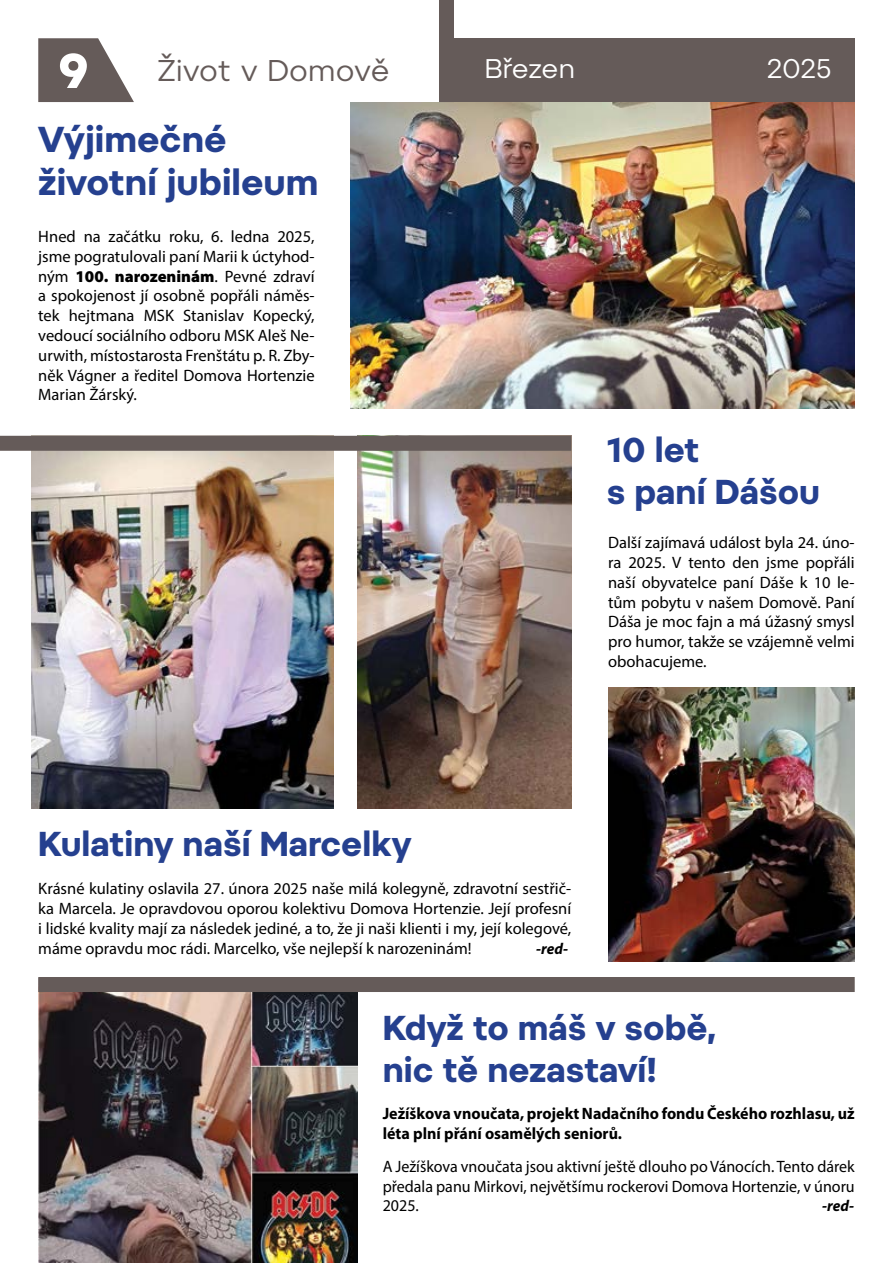
<style>
.page{position:relative;width:893px;height:1263px;background:#fff}
.page>*{position:absolute;margin:0;border:0;box-sizing:border-box;transform-origin:0 0}
.t1{font:51px "Mont Heavy DEMO";color:#fff}
.t2{font:700 36px/43.2px "Pepi";color:#25408f}
.t3{font:700 34.5px/41.4px "Pepi";color:#25408f}
.t4{font:30px "Pepi";letter-spacing:-.005em;color:#655b59}
.t5{font:27px "Pepi";letter-spacing:-.01em;color:#fff}
.t6{font:16.5px/19.8px "Myriad Pro";color:#000;text-align:justify}
.t7{font:700 16.5px/19.8px "Myriad Pro";color:#000}
.t8{font:italic 700 15.75px "Myriad Pro";color:#000}
.s1{font-weight:900}
</style>
<div class="page">
<svg style="left:38px;top:38px;width:96px;height:64px"></svg>
<div style="left:446px;top:38px;width:409px;height:64px;background:#655b59"></div>
<img style="left:38px;top:992px;width:319px;height:271px">
<img style="left:357px;top:451px;width:214px;height:358px">
<img style="left:31px;top:435px;width:302px;height:374px">
<img style="left:350px;top:102px;width:505px;height:306px">
<div style="left:439px;top:0;width:15px;height:102px;background:#655b59"></div>
<img style="left:608px;top:687px;width:247px;height:274px">
<div style="left:0;top:436px;width:571px;height:15px;background:#655b59"></div>
<div style="left:38px;top:977px;width:817px;height:15px;background:#655b59"></div>
<h1 class="t1" style="left:59px;top:41px;width:31px">9</h1>
<h3 class="t4" style="left:157px;top:52px;width:234px">Život v Domově</h3>
<h3 class="t5" style="left:485px;top:53px;width:92px">Březen</h3>
<h3 class="t5" style="left:767px;top:53px;width:66px">2025</h3>
<h2 class="t2" style="left:38px;top:117px;width:282px">Výjimečné životní jubileum</h2>
<p class="t6" style="left:38px;top:226px;width:278px">Hned na začátku roku, 6. ledna 2025, jsme pogratulovali paní Marii k úctyhod&shy;ným <span class="s1">100. narozeninám</span>. Pevné zdraví a spokojenost jí osobně popřáli náměs&shy;tek hejtmana MSK Stanislav Kopecký, vedoucí sociálního odboru MSK Aleš Ne&shy;urwith, místostarosta Frenštátu p. R. Zby&shy;něk Vágner a ředitel Domova Hortenzie Marian Žárský.</p>
<h3 class="t3" style="left:607px;top:428px;width:215px">10 let<br>s paní Dášou</h3>
<p class="t6" style="left:608px;top:532px;width:248px">Další zajímavá událost byla 24. úno&shy;ra 2025. V tento den jsme popřáli naší obyvatelce paní Dáše k 10 le&shy;tům pobytu v našem Domově. Paní Dáša je moc fajn a má úžasný smysl pro humor, takže se vzájemně velmi obohacujeme.</p>
<h3 class="t3" style="left:38px;top:822px;width:375px">Kulatiny naší Marcelky</h3>
<p class="t6" style="left:38px;top:879px;width:534px">Krásné kulatiny oslavila 27. února 2025 naše milá kolegyně, zdravotní sestřič&shy;ka Marcela. Je opravdovou oporou kolektivu Domova Hortenzie. Její profesní i lidské kvality mají za následek jediné, a to, že ji naši klienti i my, její kolegové, máme opravdu moc rádi. Marcelko, vše nejlepší k narozeninám!</p>
<p class="t8" style="left:536px;top:938px;width:33px">-red-</p>
<h3 class="t3" style="left:383px;top:1006px;width:336px">Když to máš v sobě, nic tě nezastaví!</h3>
<p class="t7" style="left:383px;top:1103px;width:473px">Ježíškova vnoučata, projekt Nadačního fondu Českého rozhlasu, už léta plní přání osamělých seniorů.</p>
<p class="t6" style="left:383px;top:1156px;width:474px">A Ježíškova vnoučata jsou aktivní ještě dlouho po Vánocích. Tento dárek předala panu Mirkovi, největšímu rockerovi Domova Hortenzie, v únoru 2025.</p>
<p class="t8" style="left:822px;top:1196px;width:33px">-red-</p>
</div>
